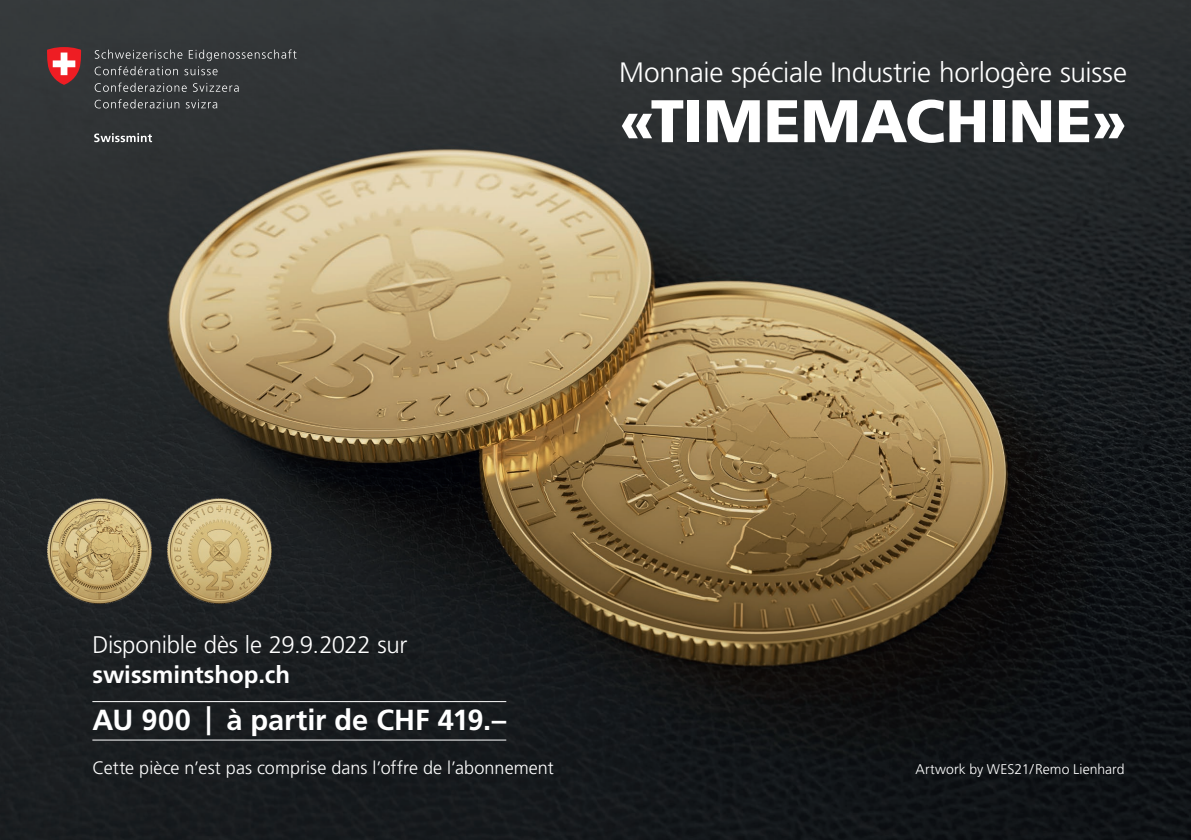
<style>
.page{position:relative;width:1191px;height:840px;background:#fff}
.page>*{position:absolute;margin:0;border:0;box-sizing:border-box;transform-origin:0 0}
.t1{font:900 60px "Frutiger LT Pro";color:#fff}
.t2{font:700 29px "Frutiger LT Pro";letter-spacing:-.005em;color:#fff}
.t3{font:300 28px "Frutiger LT Pro";letter-spacing:-.01em;color:#fff}
.t4{font:300 24px "Frutiger LT Pro";letter-spacing:-.01em;color:#fff}
.t5{font:700 24px "Frutiger LT Pro";color:#fff}
.t6{font:300 18px "Frutiger LT Pro";letter-spacing:.005em;color:#fff}
.t7{font:300 14px "Frutiger LT Pro";letter-spacing:.005em;color:#fff}
</style>
<div class="page">
<img style="left:0;top:0;width:1191px;height:839px">
<img style="left:47px;top:498px;width:105px;height:105px">
<img style="left:167px;top:498px;width:105px;height:105px">
<hr style="left:92px;top:700px;width:414px;height:1px;background:#fff">
<hr style="left:92px;top:739px;width:414px;height:1px;background:#fff">
<svg style="left:95px;top:49px;width:201px;height:26px;background:#46494b"></svg>
<svg style="left:95px;top:82px;width:92px;height:10px"></svg>
<svg style="left:193px;top:83px;width:46px;height:9px"></svg>
<svg style="left:95px;top:99px;width:84px;height:9px"></svg>
<svg style="left:186px;top:99px;width:31px;height:9px"></svg>
<svg style="left:47px;top:47px;width:35px;height:38px"></svg>
<svg style="left:94px;top:133px;width:58px;height:9px"></svg>
<h3 class="t3" style="left:619px;top:56px;width:509px">Monnaie spéciale Industrie horlogère suisse</h3>
<h1 class="t1" style="left:619px;top:85px;width:510px">«TIMEMACHINE»</h1>
<h3 class="t4" style="left:92px;top:630px;width:317px">Disponible dès le 29.9.2022 sur</h3>
<h3 class="t5" style="left:92px;top:660px;width:199px">swissmintshop.ch</h3>
<h2 class="t2" style="left:92px;top:703px;width:415px">AU 900 | à partir de CHF 419.–</h2>
<p class="t6" style="left:92px;top:756px;width:463px">Cette pièce n’est pas comprise dans l’offre de l’abonnement</p>
<p class="t7" style="left:915px;top:760px;width:210px">Artwork by WES21/Remo Lienhard</p>
</div>
